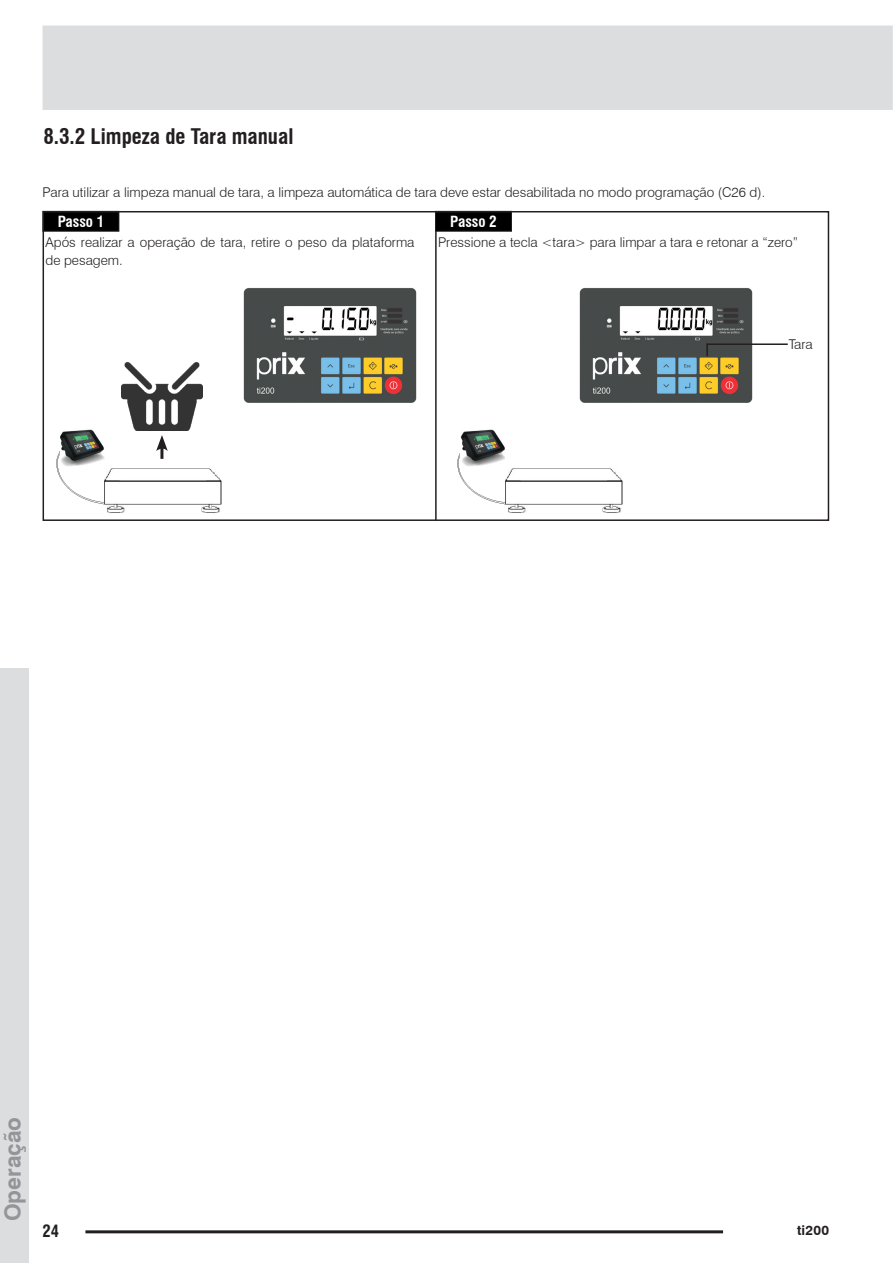
<style>
.page{position:relative;width:893px;height:1263px;background:#fff}
.page>*{position:absolute;margin:0;border:0;box-sizing:border-box;transform-origin:0 0}
.t1{font:700 22.5px "Swiss 721 BT";color:#939598}
.Sub_Subtítulo_-_Capítulo{font:700 condensed 21px "Swiss 721 BT";color:#231f20}
.t2{font:700 condensed 16.5px "Swiss 721 BT";color:#231f20}
.t3{font:700 condensed 15px "Swiss 721 BT";color:#fff}
.t4{font:300 13.5px/18px "Swiss 721 BT";color:#231f20}
.t5{font:700 13.5px "Swiss 721 BT";letter-spacing:.02em;color:#231f20}
</style>
<div class="page">
<div style="left:43px;top:26px;width:850px;height:84px;background:#dcdddf"></div>
<div style="left:0;top:668px;width:29px;height:595px;background:#dcdddf"></div>
<hr style="left:85px;top:1230px;width:638px;height:3px;background:#231f20">
<hr style="left:435px;top:213px;width:2px;height:308px;background:#231f20">
<div style="left:43px;top:211px;width:76px;height:20px;background:#000"></div>
<div style="left:43px;top:211px;width:76px;height:21px;border:1px solid #231f20"></div>
<div style="left:435px;top:211px;width:76px;height:20px;background:#000"></div>
<div style="left:435px;top:211px;width:77px;height:21px;border:1px solid #231f20"></div>
<div style="left:43px;top:211px;width:786px;height:310px;border:2px solid #231f20"></div>
<img style="left:244px;top:288px;width:173px;height:114px">
<img style="left:579px;top:288px;width:173px;height:114px">
<hr style="left:707px;top:343px;width:81px;height:2px;background:#231f20">
<svg style="left:706px;top:343px;width:2px;height:13px"></svg>
<img style="left:56px;top:430px;width:166px;height:83px">
<img style="left:457px;top:437px;width:166px;height:76px">
<img style="left:60px;top:429px;width:44px;height:37px">
<img style="left:461px;top:429px;width:44px;height:37px">
<hr style="left:160px;top:445px;width:3px;height:14px;background:#231f20">
<svg style="left:156px;top:435px;width:12px;height:16px"></svg>
<img style="left:122px;top:362px;width:80px;height:68px">
<p class="Sub_Subtítulo_-_Capítulo" style="left:43px;top:124px;width:252px">8.3.2 Limpeza de Tara manual</p>
<p class="t4" style="left:43px;top:183px;width:724px">Para utilizar a limpeza manual de tara, a limpeza automática de tara deve estar desabilitada no modo programação (C26 d).</p>
<p class="t3" style="left:58px;top:213px;width:48px">Passo 1</p>
<p class="t3" style="left:450px;top:213px;width:48px">Passo 2</p>
<p class="t4" style="left:46px;top:233px;width:370px">Após realizar a operação de tara, retire o peso da plataforma de pesagem.</p>
<p class="t4" style="left:438px;top:233px;width:362px">Pressione a tecla &lt;tara&gt; para limpar a tara e retonar a “zero”</p>
<p class="t4" style="left:789px;top:335px;width:26px">Tara</p>
<h1 class="t1" style="left:-1px;top:1221px;width:106px;rotate:-90deg">Operação</h1>
<p class="t2" style="left:43px;top:1221px;width:18px">24</p>
<p class="t5" style="left:797px;top:1222px;width:34px">ti200</p>
</div>
